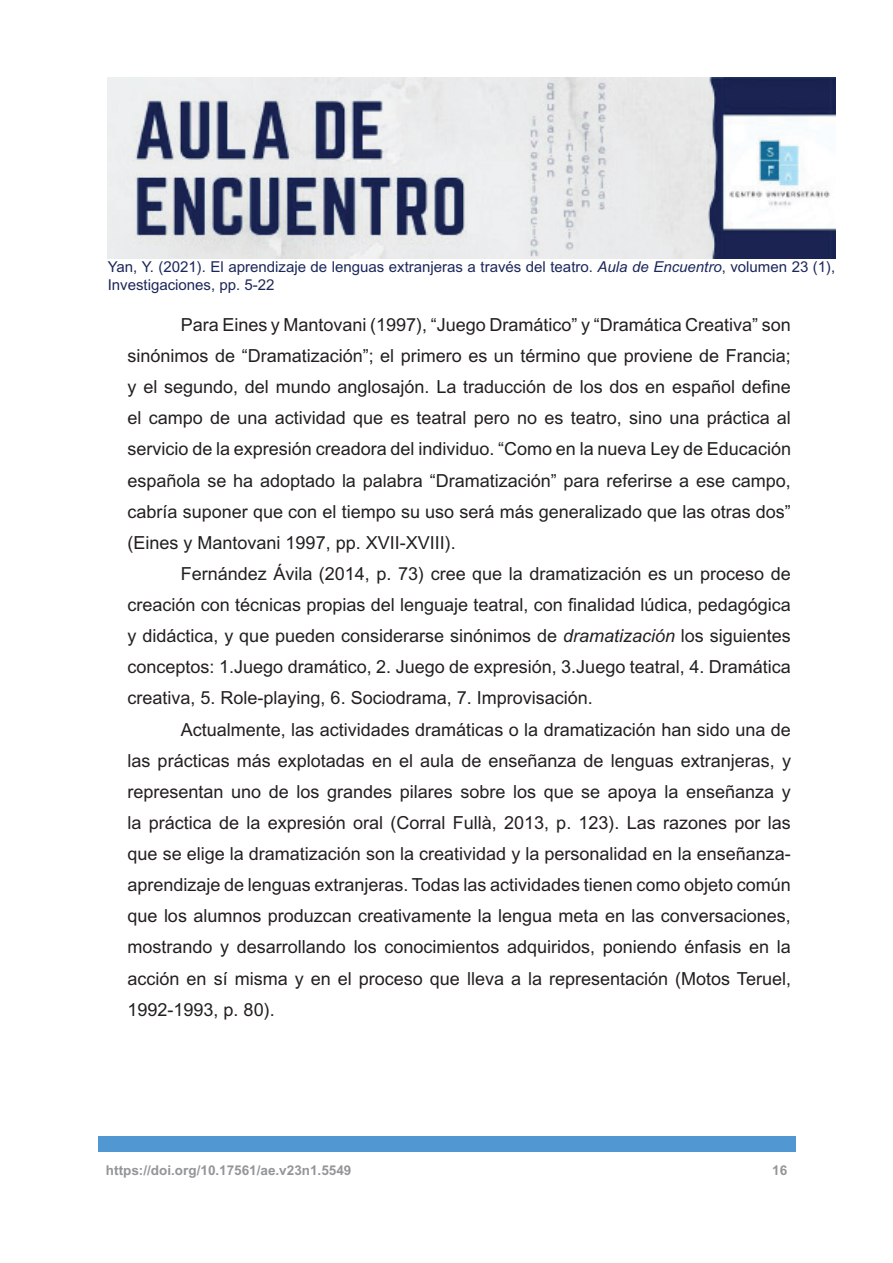
<style>
.page{position:relative;width:893px;height:1263px;background:#fff}
.page>*{position:absolute;margin:0;border:0;box-sizing:border-box;transform-origin:0 0}
.t1{font:18px/31px "Arial MT Std";color:#231f20;text-align:justify}
.t2{font:15px/18px "Arial MT Std";color:#1c275a}
.t3{font:700 13.5px "Arial MT Std";color:#939598}
.s1{font-style:italic}
</style>
<div class="page">
<img style="left:108px;top:77px;width:727px;height:182px">
<div style="left:98px;top:1136px;width:697px;height:16px;background:#5198d2"></div>
<p class="t2" style="left:108px;top:258px;width:729px">Yan, Y. (2021). El aprendizaje de lenguas extranjeras a través del teatro. <span class="s1">Aula de Encuentro</span>, volumen 23 (1),<br>Investigaciones, pp. 5-22</p>
<p class="t1" style="left:128px;top:309px;width:665px;text-indent:53px">Para Eines y Mantovani (1997), “Juego Dramático” y “Dramática Creativa” son sinónimos de “Dramatización”; el primero es un término que proviene de Francia; y el segundo, del mundo anglosajón. La traducción de los dos en español define el campo de una actividad que es teatral pero no es teatro, sino una práctica al servicio de la expresión creadora del individuo. “Como en la nueva Ley de Educación española se ha adoptado la palabra “Dramatización” para referirse a ese campo, cabría suponer que con el tiempo su uso será más generalizado que las otras dos” (Eines y Mantovani 1997, pp. XVII-XVIII).</p>
<p class="t1" style="left:128px;top:558px;width:665px;text-indent:53px">Fernández Ávila (2014, p. 73) cree que la dramatización es un proceso de creación con técnicas propias del lenguaje teatral, con finalidad lúdica, pedagógica y didáctica, y que pueden considerarse sinónimos de <span class="s1">dramatización</span> los siguientes conceptos: 1.Juego dramático, 2. Juego de expresión, 3.Juego teatral, 4. Dramática creativa, 5. Role-playing, 6. Sociodrama, 7. Improvisación.</p>
<p class="t1" style="left:128px;top:714px;width:665px;text-indent:53px">Actualmente, las actividades dramáticas o la dramatización han sido una de las prácticas más explotadas en el aula de enseñanza de lenguas extranjeras, y representan uno de los grandes pilares sobre los que se apoya la enseñanza y la práctica de la expresión oral (Corral Fullà, 2013, p. 123). Las razones por las que se elige la dramatización son la creatividad y la personalidad en la enseñanza&shy;aprendizaje de lenguas extranjeras. Todas las actividades tienen como objeto común que los alumnos produzcan creativamente la lengua meta en las conversaciones, mostrando y desarrollando los conocimientos adquiridos, poniendo énfasis en la acción en sí misma y en el proceso que lleva a la representación (Motos Teruel, 1992-1993, p. 80).</p>
<p class="t3" style="left:106px;top:1162px;width:247px">https://doi.org/10.17561/ae.v23n1.5549</p>
<p class="t3" style="left:772px;top:1162px;width:17px">16</p>
</div>
